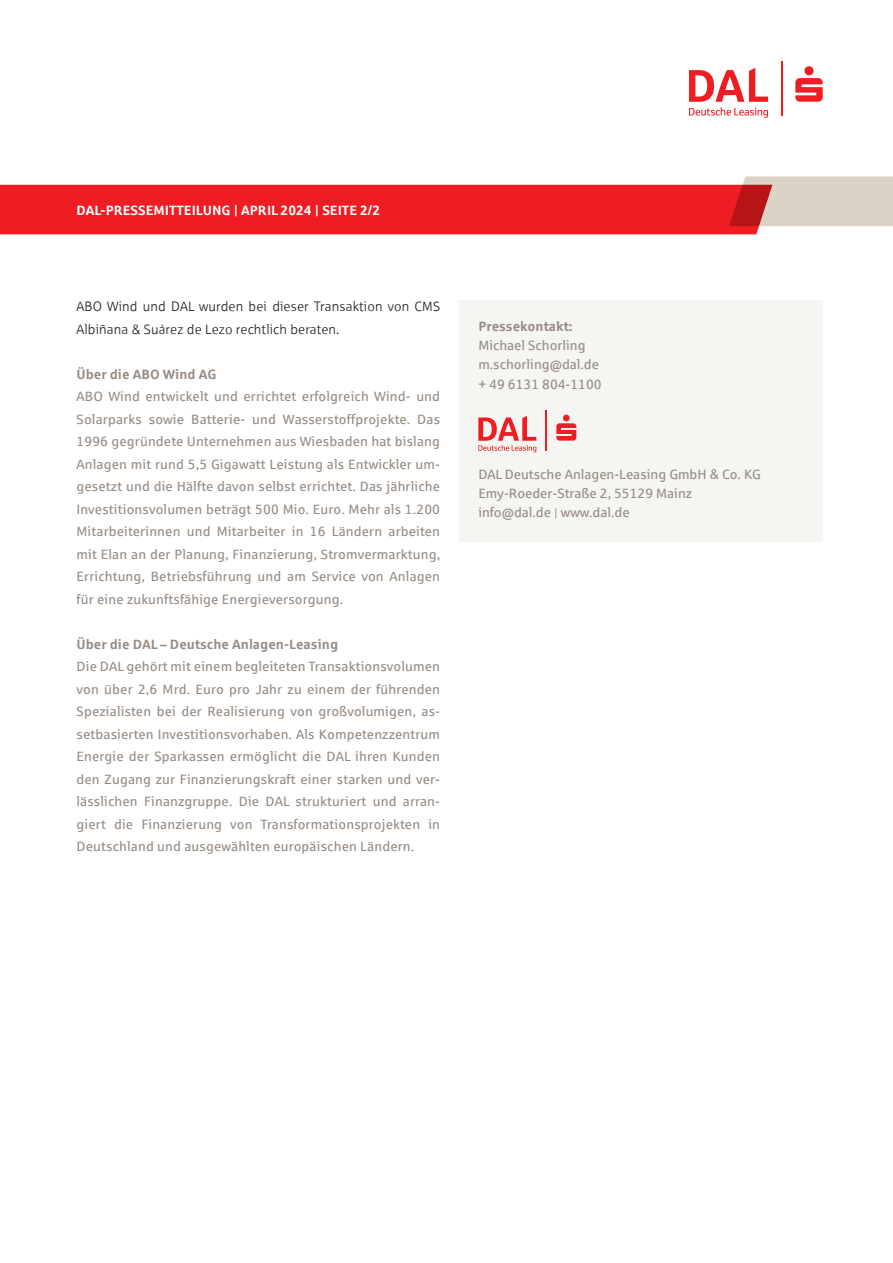
<style>
.page{position:relative;width:893px;height:1263px;background:#fff}
.page>*{position:absolute;margin:0;border:0;box-sizing:border-box;transform-origin:0 0}
.t1{font:13.5px/22.5px "Sparkasse Rg";color:#988d84;text-align:justify}
.t2{font:13.5px/22.5px "Sparkasse Lt";letter-spacing:.01em;color:#231f20}
.t3{font:700 13.5px "Sparkasse Rg";color:#988d84}
.t4{font:700 13.5px "Sparkasse Rg";color:#fff}
.s1{font-size:12px}
</style>
<div class="page">
<svg style="left:0;top:176px;width:893px;height:58px;background:#ec5557"></svg>
<div style="left:459px;top:300px;width:364px;height:241px;background:#f5f5f2"></div>
<hr style="left:546px;top:411px;width:1px;height:40px;background:#ee1d23">
<svg style="left:556px;top:415px;width:20px;height:26px"></svg>
<svg style="left:478px;top:416px;width:58px;height:36px"></svg>
<hr style="left:781px;top:61px;width:2px;height:54px;background:#ee1d23">
<svg style="left:795px;top:66px;width:28px;height:36px"></svg>
<svg style="left:689px;top:68px;width:79px;height:50px"></svg>
<p class="t4" style="left:77px;top:201px;width:305px">DAL-PRESSEMITTEILUNG | APRIL 2024 | SEITE 2/2</p>
<p class="t2" style="left:77px;top:295px;width:365px">ABO Wind und DAL wurden bei dieser Transaktion von CMS<br>Albiñana &amp; Suárez de Lezo rechtlich beraten.</p>
<p class="t3" style="left:77px;top:365px;width:141px">Über die ABO Wind AG</p>
<p class="t1" style="left:77px;top:385px;width:365px">ABO Wind entwickelt und errichtet erfolgreich Wind- und Solarparks sowie Batterie- und Wasserstoffprojekte. Das 1996 gegründete Unternehmen aus Wiesbaden hat bislang Anlagen mit rund 5,5 Gigawatt Leistung als Entwickler um&shy;gesetzt und die Hälfte davon selbst errichtet. Das jährliche Investitionsvolumen beträgt 500 Mio. Euro. Mehr als 1.200<br>Mitarbeiterinnen und Mitarbeiter in 16 Ländern arbeiten mit Elan an der Planung, Finanzierung, Stromvermarktung, Errichtung, Betriebsführung und am Service von Anlagen für eine zukunftsfähige Energieversorgung.</p>
<p class="t3" style="left:77px;top:636px;width:263px">Über die DAL – Deutsche Anlagen-Leasing</p>
<p class="t1" style="left:77px;top:655px;width:365px">Die DAL gehört mit einem begleiteten Transaktionsvolumen von über 2,6 Mrd. Euro pro Jahr zu einem der führenden Spezialisten bei der Realisierung von großvolumigen, as&shy;setbasierten Investitionsvorhaben. Als Kompetenzzentrum Energie der Sparkassen ermöglicht die DAL ihren Kunden den Zugang zur Finanzierungskraft einer starken und ver&shy;lässlichen Finanzgruppe. Die DAL strukturiert und arran&shy;giert die Finanzierung von Transformationsprojekten in Deutschland und ausgewählten europäischen Ländern.</p>
<p class="t3" style="left:478px;top:318px;width:96px">Pressekontakt:</p>
<p class="t1" style="left:478px;top:336px;width:125px;line-height:19.2px;text-align:left">Michael Schorling m.schorling@dal.de + 49 6131 804-1100</p>
<p class="t1" style="left:478px;top:464px;width:284px;line-height:19.2px;text-align:left">DAL Deutsche Anlagen-Leasing GmbH &amp; Co. KG<br>Emy-Roeder-Straße 2, 55129 Mainz info@dal.de <span class="s1">|</span> www.dal.de</p>
</div>
